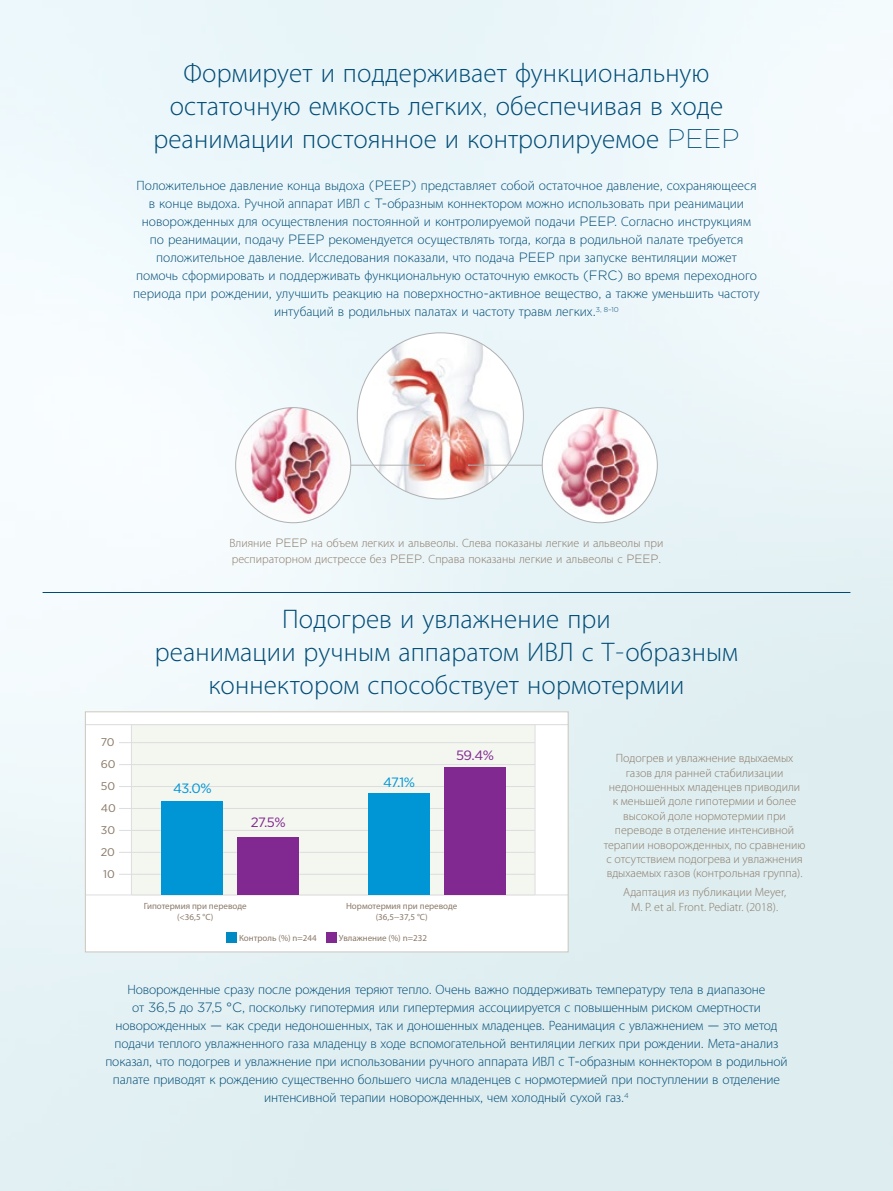
<style>
.page{position:relative;width:893px;height:1191px;background:#fff}
.page>*{position:absolute;margin:0;border:0;box-sizing:border-box;transform-origin:0 0}
.t1{font:300 27px/33px "Myriad Pro";letter-spacing:.005em;color:#004b75;text-align:center}
.t2{font:300 13.5px/18px "Myriad Pro";letter-spacing:-.005em;color:#004b75;text-align:center}
.t3{font:13.5px "Gotham Narrow";color:#812990;scale:1.13 1}
.t4{font:13.5px "Gotham Narrow";color:#0096d6;scale:1.13 1}
.t5{font:300 12px/14.4px "Myriad Pro";color:#8a7967;text-align:center}
.t6{font:11.1px "Gotham Narrow";color:#8a7967;scale:1.13 1}
.t7{font:9px/10.8px "Myriad Pro";color:#8a7967;text-align:center}
.s1{font-family:"Gotham";font-weight:200}
.s2{font-family:"Gotham"}
</style>
<div class="page">
<img style="left:357px;top:333px;width:166px;height:166px;border-radius:83px">
<img style="left:236px;top:407px;width:115px;height:116px;border-radius:58px">
<img style="left:542px;top:407px;width:115px;height:116px;border-radius:58px">
<hr style="left:351px;top:465px;width:73px;height:1px;background:#aeb0b1">
<hr style="left:469px;top:465px;width:73px;height:1px;background:#aeb0b1">
<hr style="left:43px;top:592px;width:807px;height:1px;background:#004b75">
<div style="left:132px;top:725px;width:403px;height:169px;background:#f4f6f0"></div>
<hr style="left:119px;top:873px;width:416px;height:1px;background:#dcddde">
<hr style="left:119px;top:852px;width:416px;height:1px;background:#dcddde">
<hr style="left:119px;top:830px;width:416px;height:1px;background:#dcddde">
<hr style="left:119px;top:808px;width:416px;height:1px;background:#dcddde">
<hr style="left:119px;top:786px;width:416px;height:1px;background:#dcddde">
<hr style="left:119px;top:764px;width:416px;height:1px;background:#dcddde">
<hr style="left:119px;top:742px;width:416px;height:1px;background:#dcddde">
<hr style="left:131px;top:724px;width:1px;height:171px;background:#dcddde">
<hr style="left:535px;top:724px;width:1px;height:171px;background:#dcddde">
<hr style="left:86px;top:894px;width:482px;height:1px;background:#dcddde">
<hr style="left:85px;top:724px;width:483px;height:1px;background:#dcddde">
<div style="left:162px;top:801px;width:61px;height:94px;background:#0096d6"></div>
<div style="left:237px;top:837px;width:62px;height:58px;background:#812990"></div>
<div style="left:368px;top:793px;width:62px;height:102px;background:#0096d6"></div>
<div style="left:444px;top:767px;width:62px;height:128px;background:#812990"></div>
<div style="left:85px;top:711px;width:483px;height:241px;border:1px solid #cbc6bd"></div>
<div style="left:227px;top:932px;width:10px;height:10px;background:#008ac4"></div>
<div style="left:326px;top:932px;width:11px;height:10px;background:#812990"></div>
<h1 class="t1" style="left:153px;top:56px;width:588px">Формирует и поддерживает функциональную остаточную емкость легких<span class="s1">,</span> обеспечивая в ходе реанимации постоянное и контролируемое <span class="s1">PEEP</span></h1>
<p class="t2" style="left:133px;top:176px;width:628px">Положительное давление конца выдоха <span class="s2">(PEEP)</span> представляет собой остаточное давление<span class="s2">,</span> сохраняющееся в конце выдоха<span class="s2">.</span> Ручной аппарат ИВЛ с <span class="s2">T-</span>образным коннектором можно использовать при реанимации новорожденных для осуществления постоянной и контролируемой подачи <span class="s2">PEEP.</span> Согласно инструкциям по реанимации<span class="s2">,</span> подачу <span class="s2">PEEP</span> рекомендуется осуществлять тогда<span class="s2">,</span> когда в родильной палате требуется положительное давление<span class="s2">.</span> Исследования показали<span class="s2">,</span> что подача <span class="s2">PEEP</span> при запуске вентиляции может<br>помочь сформировать и поддерживать функциональную остаточную емкость <span class="s2">(FRC)</span> во время переходного периода при рождении<span class="s2">,</span> улучшить реакцию на поверхностно<span class="s2">-</span>активное вещество<span class="s2">,</span> а также уменьшить частоту интубаций в родильных палатах и частоту травм легких<span class="s2">.</span><sup>3,</sup> <sup>8–10</sup></p>
<p class="t5" style="left:230px;top:534px;width:435px;line-height:16.5px;text-align:left">Влияние <span class="s2">PEEP</span> на объем легких и альвеолы<span class="s2">.</span> Слева показаны легкие и альвеолы при респираторном дистрессе без <span class="s2">PEEP.</span> Справа показаны легкие и альвеолы с <span class="s2">PEEP.</span></p>
<p class="t6" style="left:101px;top:735px;width:14px">70</p>
<p class="t6" style="left:101px;top:757px;width:15px">60</p>
<p class="t6" style="left:101px;top:779px;width:14px">50</p>
<p class="t6" style="left:101px;top:801px;width:15px">40</p>
<p class="t6" style="left:101px;top:823px;width:14px">30</p>
<p class="t6" style="left:101px;top:845px;width:14px">20</p>
<p class="t6" style="left:103px;top:867px;width:12px">10</p>
<h1 class="t1" style="left:155px;top:602px;width:585px">Подогрев и увлажнение при<br>реанимации ручным аппаратом ИВЛ с Т<span class="s1">-</span>образным коннектором способствует нормотермии</h1>
<p class="t4" style="left:173px;top:780px;width:36px">43.0%</p>
<p class="t3" style="left:251px;top:814px;width:33px">27.5%</p>
<p class="t4" style="left:383px;top:773px;width:30px">47.1%</p>
<p class="t3" style="left:456px;top:747px;width:35px">59.4%</p>
<p class="t7" style="left:144px;top:900px;width:104px">Гипотермия при переводе (&lt;36,5 °C)</p>
<p class="t7" style="left:346px;top:900px;width:113px">Нормотермия при переводе (36,5−37,5 °C)</p>
<p class="t7" style="left:239px;top:932px;width:79px">Контроль (%) n=244</p>
<p class="t7" style="left:339px;top:932px;width:90px">Увлажнение (%) n=232</p>
<p class="t5" style="left:604px;top:751px;width:203px">Подогрев и увлажнение вдыхаемых газов для ранней стабилизации недоношенных младенцев приводили<br>к меньшей доле гипотермии и более высокой доле нормотермии при переводе в отделение интенсивной терапии новорожденных, по сравнению с отсутствием подогрева и увлажнения вдыхаемых газов (контрольная группа).</p>
<p class="t5" style="left:623px;top:884px;width:165px">Адаптация из публикации Meyer,<br>M. P. et al. Front. Pediatr. (2018).</p>
<p class="t2" style="left:105px;top:980px;width:684px">Новорожденные сразу после рождения теряют тепло<span class="s2">.</span> Очень важно поддерживать температуру тела в диапазоне<br>от <span class="s2">36,5</span> до <span class="s2">37,5 °C,</span> поскольку гипотермия или гипертермия ассоциируется с повышенным риском смертности новорожденных <span class="s2">—</span> как среди недоношенных<span class="s2">,</span> так и доношенных младенцев<span class="s2">.</span> Реанимация с увлажнением <span class="s2">—</span> это метод подачи теплого увлажненного газа младенцу в ходе вспомогательной вентиляции легких при рождении<span class="s2">.</span> Мета<span class="s2">-</span>анализ показал<span class="s2">,</span> что подогрев и увлажнение при использовании ручного аппарата ИВЛ с Т<span class="s2">-</span>образным коннектором в родильной палате приводят к рождению существенно большего числа младенцев с нормотермией при поступлении в отделение интенсивной терапии новорожденных<span class="s2">,</span> чем холодный сухой газ<span class="s2">.</span><sup>4</sup></p>
</div>
